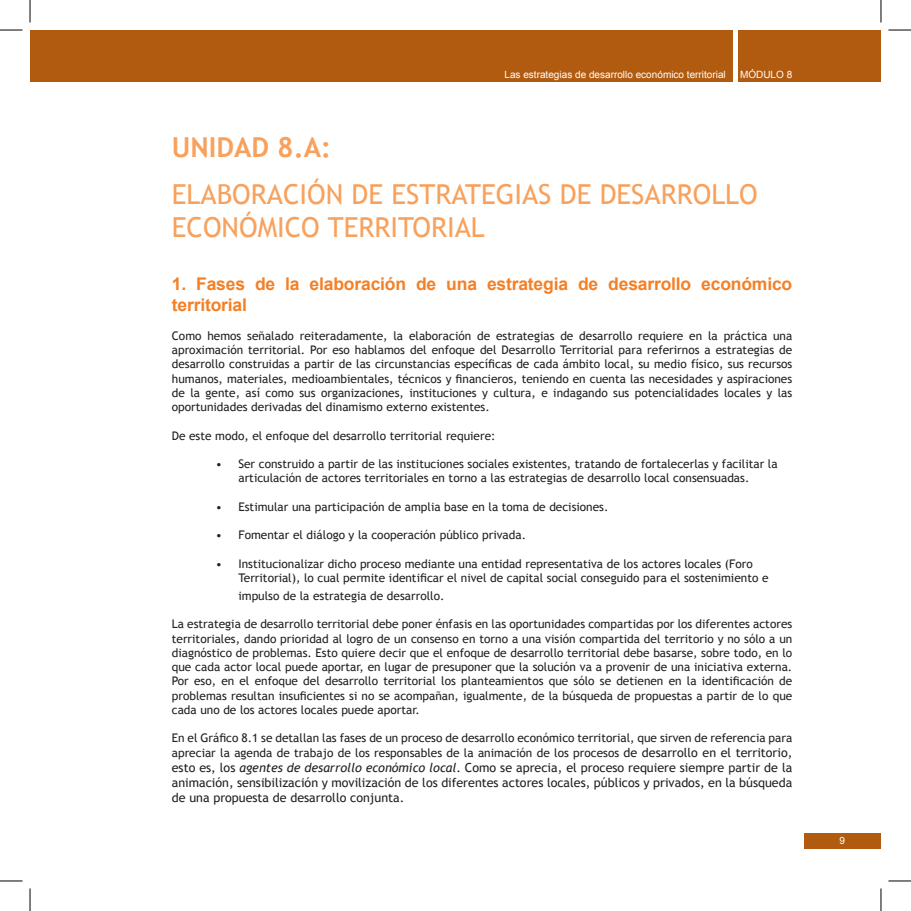
<style>
.page{position:relative;width:911px;height:911px;background:#fff}
.page>*{position:absolute;margin:0;border:0;box-sizing:border-box;transform-origin:0 0}
.t1{font:27.5px/33px "Trebuchet MS";color:#f8a15c}
.t2{font:700 27.5px "Trebuchet MS";color:#f8a15c}
.t3{font:700 17.5px/21px "Arial";letter-spacing:-.01em;color:#f48026}
.t4{font:12.5px/15px "Trebuchet MS";color:#231f20;text-align:justify}
.t5{font:11.88px/14.2px "Trebuchet MS";color:#231f20;text-align:justify}
.t6{font:10px "Arial";color:#fff}
.s1{font-size:12.5px}
.s2{font-style:italic}
</style>
<div class="page">
<div style="left:803px;top:832px;width:77px;height:16px;background:#b15b10"></div>
<div style="left:30px;top:30px;width:850px;height:51px;background:#b15b10"></div>
<div style="left:732px;top:30px;width:5px;height:53px;background:#fff"></div>
<svg style="left:30px;top:0;width:1px;height:22px"></svg>
<svg style="left:0;top:30px;width:22px;height:1px"></svg>
<svg style="left:880px;top:0;width:1px;height:22px"></svg>
<svg style="left:888px;top:30px;width:22px;height:1px"></svg>
<svg style="left:30px;top:888px;width:1px;height:22px"></svg>
<svg style="left:0;top:880px;width:22px;height:1px"></svg>
<svg style="left:880px;top:888px;width:1px;height:22px"></svg>
<svg style="left:888px;top:880px;width:22px;height:1px"></svg>
<p class="t6" style="left:504px;top:68px;width:223px">Las estrategias de desarrollo económico territorial</p>
<p class="t6" style="left:740px;top:68px;width:54px">MÓDULO 8</p>
<h1 class="t2" style="left:172px;top:130px;width:161px">UNIDAD 8.A:</h1>
<h1 class="t1" style="left:172px;top:178px;width:587px">ELABORACIÓN DE ESTRATEGIAS DE DESARROLLO<br>ECONÓMICO TERRITORIAL</h1>
<h2 class="t3" style="left:172px;top:274px;width:622px">1. Fases de la elaboración de una estrategia de desarrollo económico territorial</h2>
<p class="t5" style="left:172px;top:329px;width:622px">Como hemos señalado reiteradamente, la elaboración de estrategias de desarrollo requiere en la práctica una aproximación territorial. Por eso hablamos del enfoque del Desarrollo Territorial para referirnos a estrategias de desarrollo construidas a partir de las circunstancias específicas de cada ámbito local, su medio físico, sus recursos humanos, materiales, medioambientales, técnicos y financieros, teniendo en cuenta las necesidades y aspiraciones de la gente, así como sus organizaciones, instituciones y cultura, e indagando sus potencialidades locales y las oportunidades derivadas del dinamismo externo existentes.</p>
<p class="t5" style="left:172px;top:428px;width:325px">De este modo, el enfoque del desarrollo territorial requiere:</p>
<p class="t5" style="left:216px;top:457px;width:563px;text-align:center">• Ser construido a partir de las instituciones sociales existentes, tratando de fortalecerlas y facilitar la articulación de actores territoriales en torno a las estrategias de desarrollo local consensuadas.</p>
<p class="t5" style="left:216px;top:499px;width:394px">• Estimular una participación de amplia base en la toma de decisiones.</p>
<p class="t5" style="left:216px;top:528px;width:311px">• Fomentar el diálogo y la cooperación público privada.</p>
<p class="t5" style="left:238px;top:556px;width:531px;text-indent:-22px">• Institucionalizar dicho proceso mediante una entidad representativa de los actores locales (Foro<br>Territorial), lo cual permite identificar el nivel de capital social conseguido para el sostenimiento e</p>
<p class="t5" style="left:238px;top:588px;width:207px">impulso de la estrategia de desarrollo.</p>
<p class="t5" style="left:172px;top:617px;width:622px">La estrategia de desarrollo territorial debe poner énfasis en las oportunidades compartidas por los diferentes actores territoriales, dando prioridad al logro de un consenso en torno a una visión compartida del territorio y no sólo a un diagnóstico de problemas. Esto quiere decir que el enfoque de desarrollo territorial debe basarse, sobre todo, en lo que cada actor local puede aportar, en lugar de presuponer que la solución va a provenir de una iniciativa externa.<br>Por eso, en el enfoque del desarrollo territorial los planteamientos que sólo se detienen en la identificación de problemas resultan insuficientes si no se acompañan, igualmente, de la búsqueda de propuestas a partir de lo que cada uno de los actores locales puede aportar.</p>
<p class="t5" style="left:172px;top:730px;width:622px;line-height:15px">En el Gráfico 8.1 se detallan las fases de un proceso de desarrollo económico territorial, que sirven de referencia para apreciar la agenda de trabajo de los responsables de la animación de los procesos <span class="s1">de desarrollo en el territorio,</span></p>
<p class="t4" style="left:172px;top:760px;width:622px">esto es, los <span class="s2">agentes de desarrollo económico local</span>. Como se aprecia, el proceso requiere siempre partir de la animación, sensibilización y movilización de los diferentes actores locales, públicos y privados, en la búsqueda de una propuesta de desarrollo conjunta.</p>
<p class="t6" style="left:839px;top:833px;width:7px">9</p>
</div>
